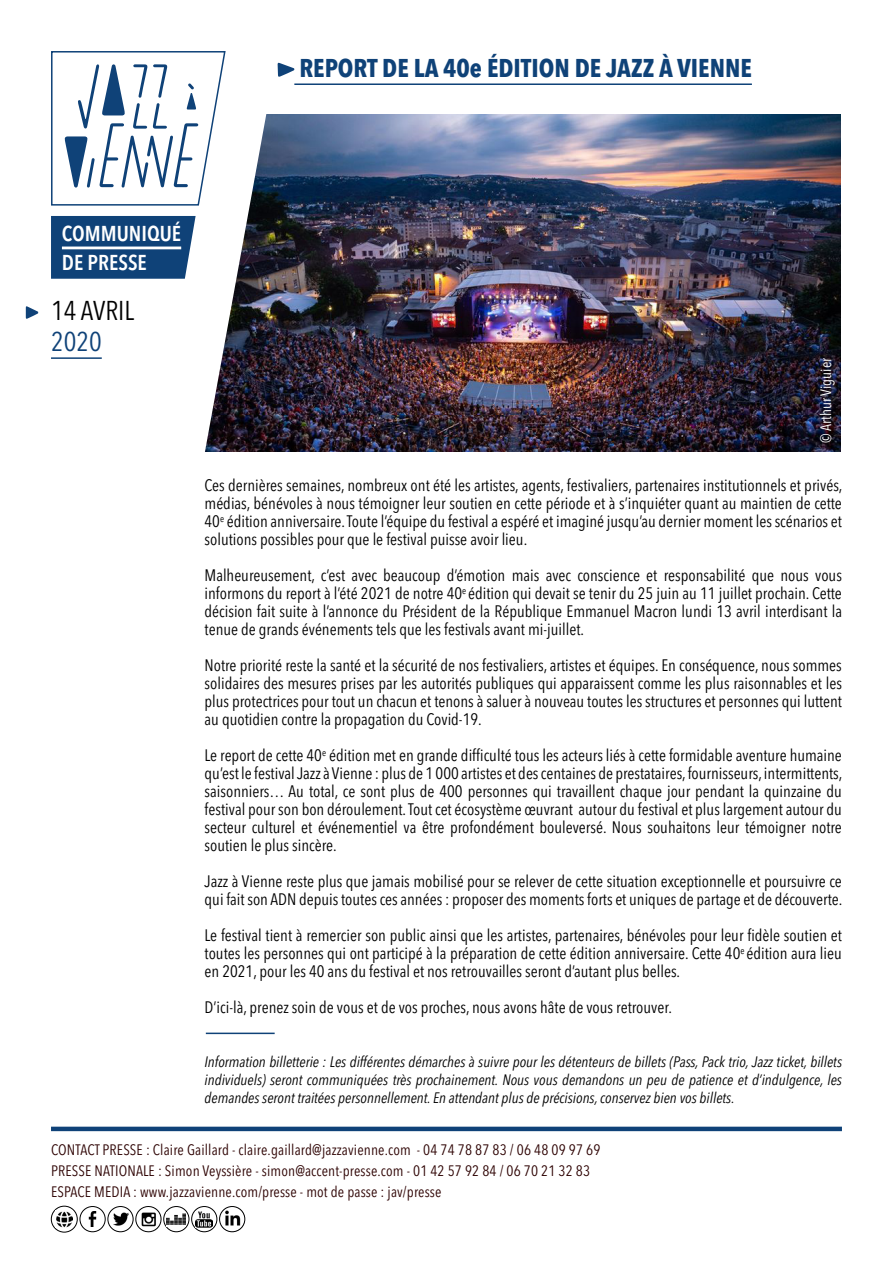
<style>
.page{position:relative;width:893px;height:1263px;background:#fff}
.page>*{position:absolute;margin:0;border:0;box-sizing:border-box;transform-origin:0 0}
.t1{font:condensed 27px "Avenir Next LT Pro";color:#000}
.t2{font:condensed 27px "Avenir Next LT Pro";color:#0f4278}
.t3{font:700 condensed 25.5px "Avenir Next LT Pro";color:#0f4278}
.t4{font:600 condensed 21.3px/29.2px "Avenir Next LT Pro";color:#fff}
.t5{font:condensed 16.5px/18px "Avenir Next LT Pro";color:#000;text-align:justify}
.t6{font:italic condensed 15px/18px "Avenir Next LT Pro";color:#000;text-align:justify}
.t7{font:condensed 15px/21px "Avenir Next LT Pro";letter-spacing:.01em;color:#2d0202}
.t8{font:condensed 15px "Avenir Next LT Pro";color:#fff}
</style>
<div class="page">
<div style="left:80px;top:1206px;width:25px;height:26px;border:1px solid #000001;border-radius:50%"></div>
<img style="left:89px;top:1211px;width:7px;height:16px">
<div style="left:108px;top:1206px;width:25px;height:26px;border:1px solid #000001;border-radius:50%"></div>
<img style="left:114px;top:1212px;width:14px;height:14px">
<svg style="left:135px;top:1206px;width:27px;height:26px"></svg>
<img style="left:140px;top:1210px;width:17px;height:16px">
<div style="left:163px;top:1206px;width:26px;height:26px;border:1px solid #000001;border-radius:50%"></div>
<img style="left:167px;top:1213px;width:18px;height:12px">
<div style="left:191px;top:1206px;width:26px;height:26px;border:1px solid #000001;border-radius:50%"></div>
<img style="left:196px;top:1211px;width:16px;height:17px">
<div style="left:51px;top:1206px;width:27px;height:26px;border:1px solid #000001;border-radius:50%"></div>
<img style="left:56px;top:1211px;width:16px;height:16px">
<hr style="left:294px;top:83px;width:458px;height:2px;background:#0f4278">
<svg style="left:278px;top:63px;width:17px;height:14px"></svg>
<img style="left:278px;top:114px;width:563px;height:338px">
<svg style="left:25px;top:63px;width:253px;height:972px"></svg>
<hr style="left:51px;top:1127px;width:791px;height:4px;background:#0f4278">
<svg style="left:50px;top:51px;width:177px;height:155px"></svg>
<svg style="left:51px;top:216px;width:145px;height:63px;background:#1c4c7f"></svg>
<hr style="left:62px;top:247px;width:119px;height:2px;background:#fff">
<svg style="left:26px;top:306px;width:12px;height:13px"></svg>
<hr style="left:51px;top:357px;width:51px;height:2px;background:#0f4278">
<img style="left:220px;top:1206px;width:25px;height:26px;border-radius:12px">
<div style="left:219px;top:1206px;width:26px;height:26px;border:1px solid #000001;border-radius:50%"></div>
<h2 class="t3" style="left:299px;top:52px;width:454px">REPORT DE LA 40e ÉDITION DE JAZZ À VIENNE</h2>
<p class="t4" style="left:62px;top:219px;width:121px">COMMUNIQUÉ<br>DE PRESSE</p>
<h1 class="t1" style="left:51px;top:294px;width:85px">14 AVRIL</h1>
<h1 class="t2" style="left:51px;top:325px;width:52px">2020</h1>
<p class="t8" style="left:817px;top:443px;width:87px;rotate:-90deg">© Arthur Viguier</p>
<p class="t5" style="left:205px;top:476px;width:639px">Ces dernières semaines, nombreux ont été les artistes, agents, festivaliers, partenaires institutionnels et privés, médias, bénévoles à nous témoigner leur soutien en cette période et à s’inquiéter quant au maintien de cette 40<sup>e</sup> édition anniversaire. Toute l’équipe du festival a espéré et imaginé jusqu’au dernier moment les scénarios et solutions possibles pour que le festival puisse avoir lieu.</p>
<p class="t5" style="left:205px;top:566px;width:639px">Malheureusement, c’est avec beaucoup d’émotion mais avec conscience et responsabilité que nous vous informons du report à l’été 2021 de notre 40<sup>e</sup> édition qui devait se tenir du 25 juin au 11 juillet prochain. Cette décision fait suite à l’annonce du Président de la République Emmanuel Macron lundi 13 avril interdisant la tenue de grands événements tels que les festivals avant mi-juillet.</p>
<p class="t5" style="left:205px;top:656px;width:639px">Notre priorité reste la santé et la sécurité de nos festivaliers, artistes et équipes. En conséquence, nous sommes solidaires des mesures prises par les autorités publiques qui apparaissent comme les plus raisonnables et les plus protectrices pour tout un chacun et tenons à saluer à nouveau toutes les structures et personnes qui luttent au quotidien contre la propagation du Covid-19.</p>
<p class="t5" style="left:205px;top:746px;width:639px">Le report de cette 40<sup>e</sup> édition met en grande difficulté tous les acteurs liés à cette formidable aventure humaine qu’est le festival Jazz à Vienne : plus de 1 000 artistes et des centaines de prestataires, fournisseurs, intermittents, saisonniers… Au total, ce sont plus de 400 personnes qui travaillent chaque jour pendant la quinzaine du festival pour son bon déroulement. Tout cet écosystème œuvrant autour du festival et plus largement autour du secteur culturel et événementiel va être profondément bouleversé. Nous souhaitons leur témoigner notre soutien le plus sincère.</p>
<p class="t5" style="left:205px;top:872px;width:639px">Jazz à Vienne reste plus que jamais mobilisé pour se relever de cette situation exceptionnelle et poursuivre ce qui fait son ADN depuis toutes ces années : proposer des moments forts et uniques de partage et de découverte.</p>
<p class="t5" style="left:205px;top:926px;width:639px">Le festival tient à remercier son public ainsi que les artistes, partenaires, bénévoles pour leur fidèle soutien et toutes les personnes qui ont participé à la préparation de cette édition anniversaire. Cette 40<sup>e</sup> édition aura lieu en 2021, pour les 40 ans du festival et nos retrouvailles seront d’autant plus belles.</p>
<p class="t5" style="left:205px;top:998px;width:469px">D’ici-là, prenez soin de vous et de vos proches, nous avons hâte de vous retrouver.</p>
<p class="t6" style="left:205px;top:1053px;width:639px">Information billetterie : Les différentes démarches à suivre pour les détenteurs de billets (Pass, Pack trio, Jazz ticket, billets individuels) seront communiquées très prochainement. Nous vous demandons un peu de patience et d’indulgence, les demandes seront traitées personnellement. En attendant plus de précisions, conservez bien vos billets.</p>
<p class="t7" style="left:51px;top:1139px;width:551px">CONTACT PRESSE : Claire Gaillard - claire.gaillard@jazzavienne.com - 04 74 78 87 83 / 06 48 09 97 69<br>PRESSE NATIONALE : Simon Veyssière - simon@accent-presse.com - 01 42 57 92 84 / 06 70 21 32 83<br>ESPACE MEDIA : www.jazzavienne.com/presse - mot de passe : jav/presse</p>
</div>
